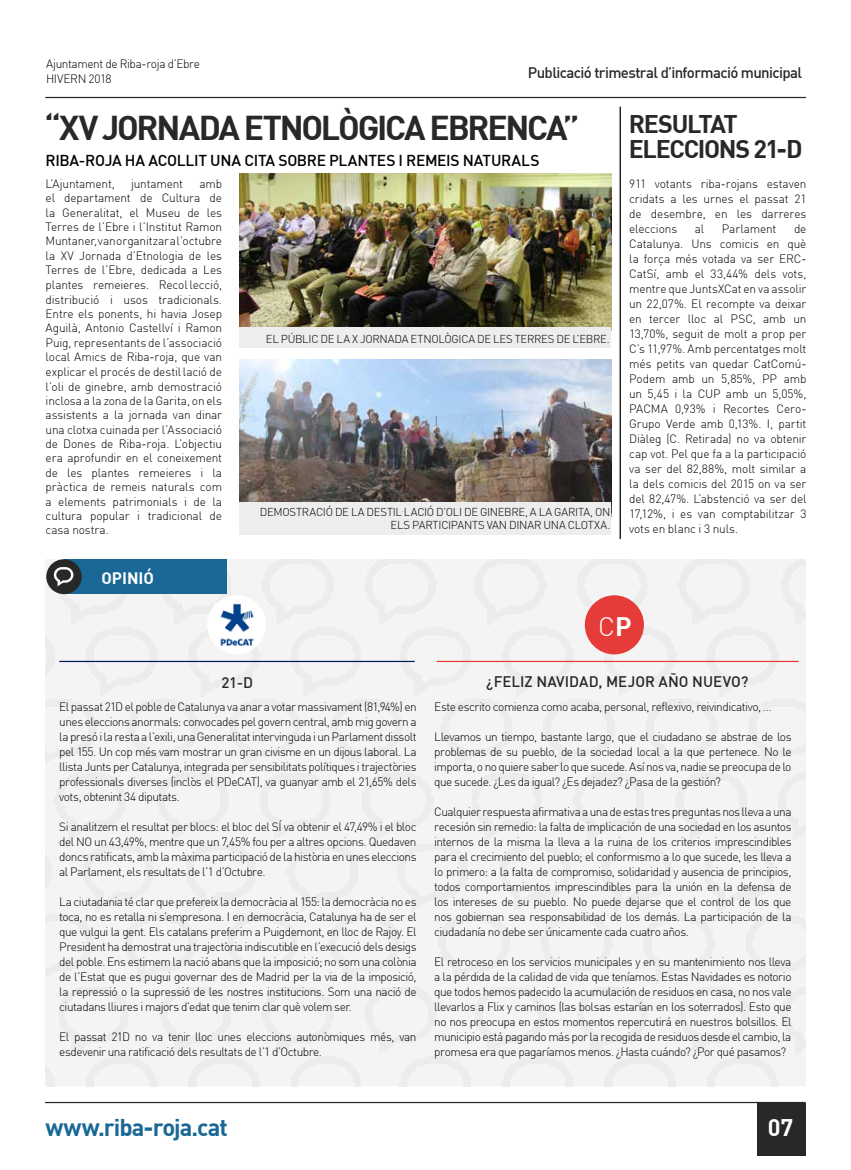
<style>
.page{position:relative;width:851px;height:1170px;background:#fff}
.page>*{position:absolute;margin:0;border:0;box-sizing:border-box;transform-origin:0 0}
.t1{font:700 33.75px "DIN";letter-spacing:-.065em;color:#282827}
.t2{font:300 26.25px "DIN";color:#fff}
.t3{font:700 25px/25px "DIN";letter-spacing:-.055em;color:#282827}
.t4{font:700 23.75px "DIN";letter-spacing:-.04em;color:#196896}
.t5{font:700 23.62px "DIN";color:#fff}
.t6{font:700 16.25px "DIN";color:#fff}
.t7{font:500 15.5px "DIN";letter-spacing:-.015em;color:#000}
.t8{font:500 15px "DIN";letter-spacing:-.035em;color:#282827}
.t9{font:500 15px "DIN";color:#282827}
.t10{font:300 11.88px/15px "DIN";letter-spacing:-.035em;color:#000;text-align:justify}
.t11{font:300 11.88px "DIN";letter-spacing:-.015em;color:#000}
.t12{font:300 11.25px/13.8px "DIN";letter-spacing:-.025em;color:#000;text-align:right}
.s1{font-weight:700}
</style>
<div class="page">
<hr style="left:45px;top:97px;width:760px;height:1px;background:#282827">
<div style="left:757px;top:1102px;width:48px;height:53px;background:#282827"></div>
<hr style="left:45px;top:1101px;width:760px;height:1px;background:#282827">
<img style="left:240px;top:173px;width:371px;height:154px">
<div style="left:45px;top:559px;width:760px;height:526px;background:#f4f4f4"></div>
<div style="left:64px;top:559px;width:162px;height:35px;background:#196896"></div>
<div style="left:46px;top:559px;width:36px;height:35px;background:#282827;border-radius:50%"></div>
<svg style="left:54px;top:567px;width:19px;height:19px"></svg>
<hr style="left:436px;top:660px;width:362px;height:2px;background:#e53c39">
<hr style="left:59px;top:660px;width:355px;height:2px;background:#001d59">
<div style="left:584px;top:595px;width:59px;height:59px;background:#e53c39;border-radius:50%"></div>
<div style="left:207px;top:595px;width:59px;height:59px;background:#fff;border-radius:50%"></div>
<hr style="left:619px;top:107px;width:1px;height:432px;background:#000">
<img style="left:220px;top:604px;width:34px;height:41px">
<div style="left:240px;top:327px;width:371px;height:20px;background:#ededed"></div>
<img style="left:240px;top:360px;width:371px;height:142px">
<div style="left:240px;top:502px;width:371px;height:32px;background:#ededed"></div>
<p class="t10" style="left:46px;top:56px;width:155px">Ajuntament de Riba-roja d’Ebre<br>HIVERN 2018</p>
<p class="t8" style="left:527px;top:62px;width:276px">Publicació trimestral d’informació municipal</p>
<h1 class="t1" style="left:44px;top:106px;width:536px">“XV JORNADA ETNOLÒGICA EBRENCA”</h1>
<h3 class="t7" style="left:46px;top:150px;width:495px">RIBA-ROJA HA ACOLLIT UNA CITA SOBRE PLANTES I REMEIS NATURALS</h3>
<p class="t10" style="left:46px;top:176px;width:178px;line-height:14.4px;text-indent:154px">amb el departament de Cultura de la Generalitat, el Museu de les Terres de l’Ebre i l’Institut Ramon Muntaner, van organitzar a l’octubre la XV Jornada d’Etnologia de les Terres de l’Ebre, dedicada a Les plantes remeieres. Recol<sup>.</sup>lecció, distribució i usos tradicionals.<br>Entre els ponents, hi havia Josep Aguilà, Antonio Castellví i Ramon Puig, representants de l’associació local Amics de Riba-roja, que van explicar el procés de destil<sup>.</sup>lació de l’oli de ginebre, amb demostració inclosa a la zona de la Garita, on els assistents a la jornada van dinar una clotxa cuinada per l’Associació de Dones de Riba-roja. L’objectiu era aprofundir en el coneixement de les plantes remeieres i la pràctica de remeis naturals com a elements patrimonials i de la cultura popular i tradicional de casa nostra.</p>
<p class="t11" style="left:46px;top:176px;width:71px">L’Ajuntament,</p>
<p class="t11" style="left:131px;top:176px;width:53px">juntament</p>
<h3 class="t6" style="left:101px;top:567px;width:54px">OPINIÓ</h3>
<p class="t12" style="left:266px;top:331px;width:345px">EL PÚBLIC DE LA X JORNADA ETNOLÒGICA DE LES TERRES DE L’EBRE.</p>
<p class="t12" style="left:260px;top:504px;width:352px">DEMOSTRACIÓ DE LA DESTIL<sup>.</sup>LACIÓ D’OLI DE GINEBRE, A LA GARITA, ON<br>ELS PARTICIPANTS VAN DINAR UNA CLOTXA.</p>
<h3 class="t3" style="left:628px;top:110px;width:175px">RESULTAT<br>ELECCIONS 21-D</h3>
<p class="t10" style="left:629px;top:176px;width:179px">911 votants riba-rojans estaven cridats a les urnes el passat 21 de desembre, en les darreres eleccions</p>
<p class="t10" style="left:629px;top:221px;width:179px;text-indent:165px">de Catalunya. Uns comicis en què la força més votada va ser ERC-CatSí, amb el 33,44% dels vots, mentre que JuntsXCat en va assolir un 22,07%. El recompte va deixar en tercer lloc al PSC, amb un 13,70%, seguit de molt a prop per C’s 11,97%. Amb percentatges molt més petits van quedar CatComú-Podem amb un 5,85%, PP amb un 5,45 i la CUP amb un 5,05%, PACMA 0,93% i Recortes Cero-Grupo Verde amb 0,13%. I, partit Diàleg (C. Retirada) no va obtenir cap vot. Pel que fa a la participació va ser del 82,88%, molt similar a la dels comicis del 2015 on va ser del 82,47%. L’abstenció va ser del 17,12%, i es van comptabilitzar 3 vots en blanc i 3 nuls.</p>
<p class="t10" style="left:694px;top:221px;width:11px">al</p>
<p class="t11" style="left:721px;top:221px;width:56px">Parlament</p>
<p class="t8" style="left:221px;top:673px;width:33px">21-D</p>
<p class="t10" style="left:59px;top:699px;width:359px">El passat 21D el poble de Catalunya va anar a votar massivament (81,94%) en unes eleccions anormals: convocades pel govern central, amb mig govern a la presó i la resta a l’exili, una Generalitat intervinguda i un Parlament dissolt pel 155. Un cop més vam mostrar un gran civisme en un dijous laboral. La llista Junts per Catalunya, integrada per sensibilitats polítiques i trajectòries professionals diverses (inclòs el PDeCAT), va guanyar amb el 21,65% dels vots, obtenint 34 diputats.</p>
<p class="t10" style="left:59px;top:819px;width:359px">Si analitzem el resultat per blocs: el bloc del SÍ va obtenir el 47,49% i el bloc del NO un 43,49%, mentre que un 7,45% fou per a altres opcions. Quedaven doncs ratificats, amb la màxima participació de la història en unes eleccions al Parlament, els resultats de l’1 d’Octubre.</p>
<p class="t10" style="left:59px;top:894px;width:359px">La ciutadania té clar que prefereix la democràcia al 155: la democràcia no es toca, no es retalla ni s’empresona. I en democràcia, Catalunya ha de ser el que vulgui la gent. Els catalans preferim a Puigdemont, en lloc de Rajoy. El President ha demostrat una trajectòria indiscutible en l’execució dels desigs del poble. Ens estimem la nació abans que la imposició; no som una colònia de l’Estat que es pugui governar des de Madrid per la via de la imposició, la repressió o la supressió de les nostres institucions. Som una nació de ciutadans lliures i majors d’edat que tenim clar què volem ser.</p>
<p class="t10" style="left:59px;top:1029px;width:359px">El passat 21D no va tenir lloc unes eleccions autonòmiques més, van esdevenir una ratificació dels resultats de l’1 d’Octubre.</p>
<h2 class="t2" style="left:598px;top:610px;width:35px">C<span class="s1">P</span></h2>
<p class="t9" style="left:486px;top:672px;width:264px">¿FELIZ NAVIDAD, MEJOR AÑO NUEVO?</p>
<p class="t10" style="left:434px;top:698px;width:339px">Este escrito comienza como acaba, personal, reflexivo, reivindicativo, …</p>
<p class="t10" style="left:434px;top:728px;width:359px">Llevamos un tiempo, bastante largo, que el ciudadano se abstrae de los problemas de su pueblo, de la sociedad local a la que pertenece. No le importa, o no quiere saber lo que sucede. Así nos va, nadie se preocupa de lo que sucede. ¿Les da igual? ¿Es dejadez? ¿Pasa de la gestión?</p>
<p class="t10" style="left:434px;top:803px;width:359px">Cualquier respuesta afirmativa a una de estas tres preguntas nos lleva a una recesión sin remedio: la falta de implicación de una sociedad en los asuntos internos de la misma la lleva a la ruina de los criterios imprescindibles para el crecimiento del pueblo; el conformismo a lo que sucede, les lleva a lo primero: a la falta de compromiso, solidaridad y ausencia de principios, todos comportamientos imprescindibles para la unión en la defensa de los intereses de su pueblo. No puede dejarse que el control de los que nos gobiernan sea responsabilidad de los demás. La participación de la ciudadanía no debe ser únicamente cada cuatro años.</p>
<p class="t10" style="left:434px;top:953px;width:359px">El retroceso en los servicios municipales y en su mantenimiento nos lleva a la pérdida de la calidad de vida que teníamos. Estas Navidades es notorio que todos hemos padecido la acumulación de residuos en casa, no nos vale llevarlos a Flix y caminos (las bolsas estarían en los soterrados). Esto que no nos preocupa en estos momentos repercutirá en nuestros bolsillos. El municipio está pagando más por la recogida de residuos desde el cambio, la promesa era que pagaríamos menos. ¿Hasta cuándo? ¿Por qué pasamos?</p>
<h3 class="t4" style="left:45px;top:1111px;width:184px">www.riba-roja.cat</h3>
<h3 class="t5" style="left:767px;top:1111px;width:27px">07</h3>
</div>
